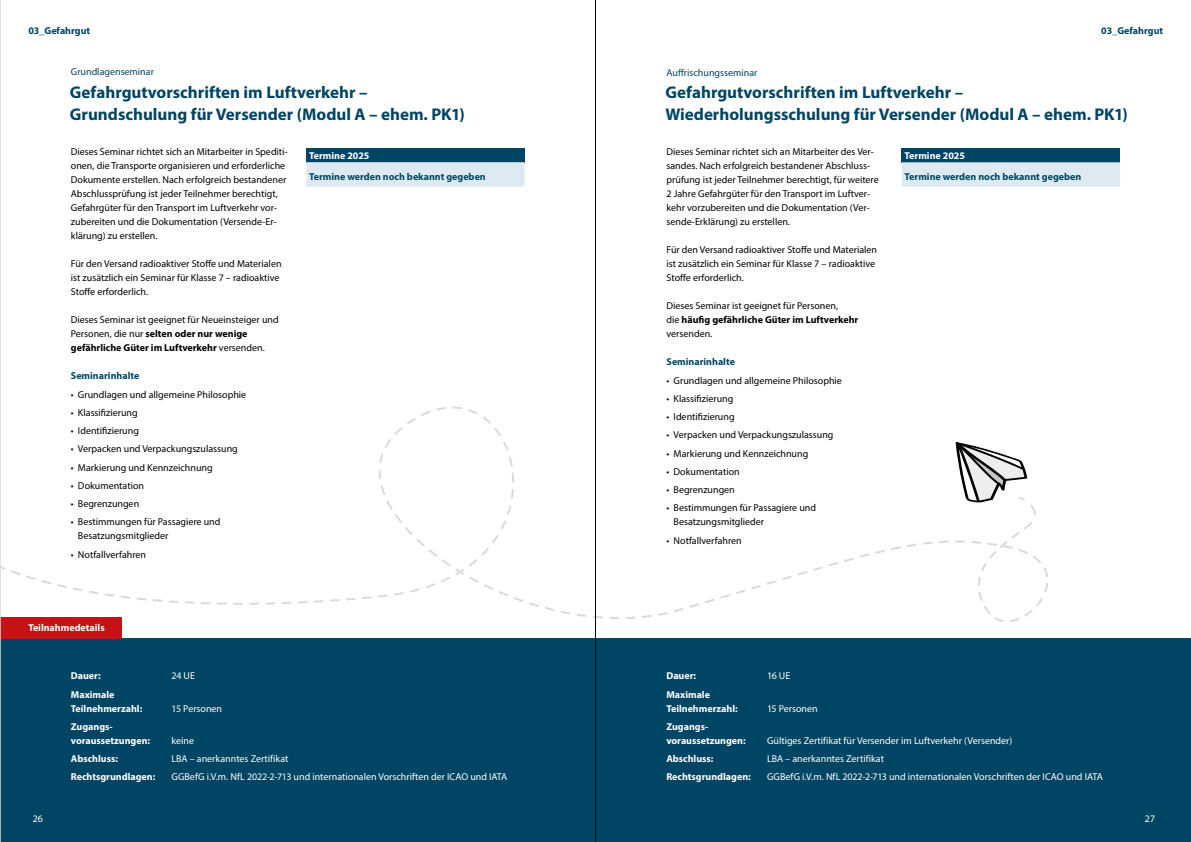
<style>
.page{position:relative;width:1191px;height:842px;background:#fff}
.page>*{position:absolute;margin:0;border:0;box-sizing:border-box;transform-origin:0 0}
.t1{font:700 17px/22px "Myriad Pro";color:#004563}
.t2{font:10px/14px "Myriad Pro";color:#000}
.t3{font:10px/18.2px "Myriad Pro";color:#fff}
.t4{font:700 10px/18.2px "Myriad Pro";color:#fff}
.t5{font:700 10px "Myriad Pro";color:#004563}
.t6{font:10px "Myriad Pro";color:#004563}
.s1{font-weight:700}
</style>
<div class="page">
<div style="left:0;top:638px;width:1191px;height:204px;background:#004563"></div>
<svg style="left:1px;top:416px;width:1033px;height:200px"></svg>
<div style="left:0;top:617px;width:122px;height:21px;background:#c51315"></div>
<div style="left:306px;top:148px;width:218px;height:14px;background:#004563"></div>
<svg style="left:306px;top:162px;width:218px;height:25px;background:#dce8f0"></svg>
<div style="left:901px;top:148px;width:219px;height:14px;background:#004563"></div>
<div style="left:901px;top:162px;width:219px;height:25px;background:#deeaf1"></div>
<hr style="left:595px;top:0;width:1px;height:842px;background:#000">
<hr style="left:0;top:0;width:1px;height:842px;background:#dadada">
<p class="t5" style="left:28px;top:24px;width:63px">03_Gefahrgut</p>
<p class="t5" style="left:1101px;top:24px;width:63px">03_Gefahrgut</p>
<p class="t6" style="left:71px;top:66px;width:85px">Grundlagenseminar</p>
<p class="t6" style="left:666px;top:66px;width:92px">Auffrischungsseminar</p>
<h1 class="t1" style="left:70px;top:81px;width:396px">Gefahrgutvorschriften im Luftverkehr –<br>Grundschulung für Versender (Modul A – ehem. PK1)</h1>
<p class="t2" style="left:71px;top:144px;width:218px">Dieses Seminar richtet sich an Mitarbeiter in Spediti&shy;onen, die Transporte organisieren und erforderliche Dokumente erstellen. Nach erfolgreich bestandener Abschlussprüfung ist jeder Teilnehmer berechtigt, Gefahrgüter für den Transport im Luftverkehr vor&shy;zubereiten und die Dokumentation (Versende-Er&shy;klärung) zu erstellen.</p>
<p class="t2" style="left:71px;top:257px;width:212px">Für den Versand radioaktiver Stoffe und Materialen ist zusätzlich ein Seminar für Klasse 7 – radioaktive<br>Stoffe erforderlich.</p>
<p class="t2" style="left:71px;top:313px;width:209px">Dieses Seminar ist geeignet für Neueinsteiger und<br>Personen, die nur <span class="s1">selten oder nur wenige gefährliche Güter im Luftverkehr</span> versenden.</p>
<p class="t5" style="left:71px;top:370px;width:70px">Seminarinhalte</p>
<p class="t2" style="left:71px;top:387px;width:177px">• Grundlagen und allgemeine Philosophie</p>
<p class="t2" style="left:71px;top:405px;width:68px">• Klassifizierung</p>
<p class="t2" style="left:71px;top:424px;width:70px">• Identifizierung</p>
<p class="t2" style="left:71px;top:442px;width:168px">• Verpacken und Verpackungszulassung</p>
<p class="t2" style="left:71px;top:460px;width:143px">• Markierung und Kennzeichnung</p>
<p class="t2" style="left:71px;top:478px;width:75px">• Dokumentation</p>
<p class="t2" style="left:71px;top:497px;width:70px">• Begrenzungen</p>
<p class="t2" style="left:78px;top:515px;width:144px;text-indent:-7px">• Bestimmungen für Passagiere und<br>Besatzungsmitglieder</p>
<p class="t2" style="left:71px;top:547px;width:77px">• Notfallverfahren</p>
<p class="t4" style="left:309px;top:146px;width:62px">Termine 2025</p>
<p class="t5" style="left:309px;top:170px;width:178px">Termine werden noch bekannt gegeben</p>
<h1 class="t1" style="left:665px;top:81px;width:464px">Gefahrgutvorschriften im Luftverkehr –<br>Wiederholungsschulung für Versender (Modul A – ehem. PK1)</h1>
<p class="t2" style="left:666px;top:144px;width:214px">Dieses Seminar richtet sich an Mitarbeiter des Ver&shy;sandes. Nach erfolgreich bestandener Abschluss&shy;prüfung ist jeder Teilnehmer berechtigt, für weitere 2 Jahre Gefahrgüter für den Transport im Luftver&shy;kehr vorzubereiten und die Dokumentation (Ver&shy;sende-Erklärung) zu erstellen.</p>
<p class="t2" style="left:666px;top:243px;width:212px">Für den Versand radioaktiver Stoffe und Materialen ist zusätzlich ein Seminar für Klasse 7 – radioaktive<br>Stoffe erforderlich.</p>
<p class="t2" style="left:666px;top:299px;width:193px">Dieses Seminar ist geeignet für Personen,<br>die <span class="s1">häufig gefährliche Güter im Luftverkehr </span>versenden.</p>
<p class="t5" style="left:666px;top:356px;width:70px">Seminarinhalte</p>
<p class="t2" style="left:666px;top:373px;width:177px">• Grundlagen und allgemeine Philosophie</p>
<p class="t2" style="left:666px;top:391px;width:68px">• Klassifizierung</p>
<p class="t2" style="left:666px;top:410px;width:70px">• Identifizierung</p>
<p class="t2" style="left:666px;top:428px;width:168px">• Verpacken und Verpackungszulassung</p>
<p class="t2" style="left:666px;top:446px;width:143px">• Markierung und Kennzeichnung</p>
<p class="t2" style="left:666px;top:464px;width:75px">• Dokumentation</p>
<p class="t2" style="left:666px;top:483px;width:70px">• Begrenzungen</p>
<p class="t2" style="left:673px;top:501px;width:144px;text-indent:-7px">• Bestimmungen für Passagiere und<br>Besatzungsmitglieder</p>
<p class="t2" style="left:666px;top:533px;width:77px">• Notfallverfahren</p>
<p class="t4" style="left:904px;top:146px;width:62px">Termine 2025</p>
<p class="t5" style="left:904px;top:170px;width:178px">Termine werden noch bekannt gegeben</p>
<p class="t4" style="left:28px;top:618px;width:78px">Teilnahmedetails</p>
<p class="t4" style="left:71px;top:667px;width:45px">Dauer:<br>Maximale</p>
<p class="t4" style="left:71px;top:699px;width:73px">Teilnehmerzahl:<br>Zugangs-</p>
<p class="t4" style="left:71px;top:731px;width:86px">voraussetzungen:<br>Abschluss:<br>Rechtsgrundlagen:</p>
<p class="t3" style="left:171px;top:667px;width:25px">24 UE</p>
<p class="t3" style="left:171px;top:699px;width:52px">15 Personen</p>
<p class="t3" style="left:171px;top:731px;width:337px">keine<br>LBA – anerkanntes Zertifikat<br>GGBefG i.V.m. NfL 2022-2-713 und internationalen Vorschriften der ICAO und IATA</p>
<p class="t4" style="left:666px;top:667px;width:45px">Dauer:<br>Maximale</p>
<p class="t4" style="left:666px;top:699px;width:73px">Teilnehmerzahl:<br>Zugangs-</p>
<p class="t4" style="left:666px;top:731px;width:86px">voraussetzungen:<br>Abschluss:<br>Rechtsgrundlagen:</p>
<p class="t3" style="left:767px;top:667px;width:25px">16 UE</p>
<p class="t3" style="left:767px;top:699px;width:52px">15 Personen</p>
<p class="t3" style="left:767px;top:731px;width:337px">Gültiges Zertifikat für Versender im Luftverkehr (Versender)<br>LBA – anerkanntes Zertifikat<br>GGBefG i.V.m. NfL 2022-2-713 und internationalen Vorschriften der ICAO und IATA</p>
<p class="t3" style="left:33px;top:809px;width:12px">26</p>
<p class="t3" style="left:1145px;top:809px;width:12px">27</p>
</div>
